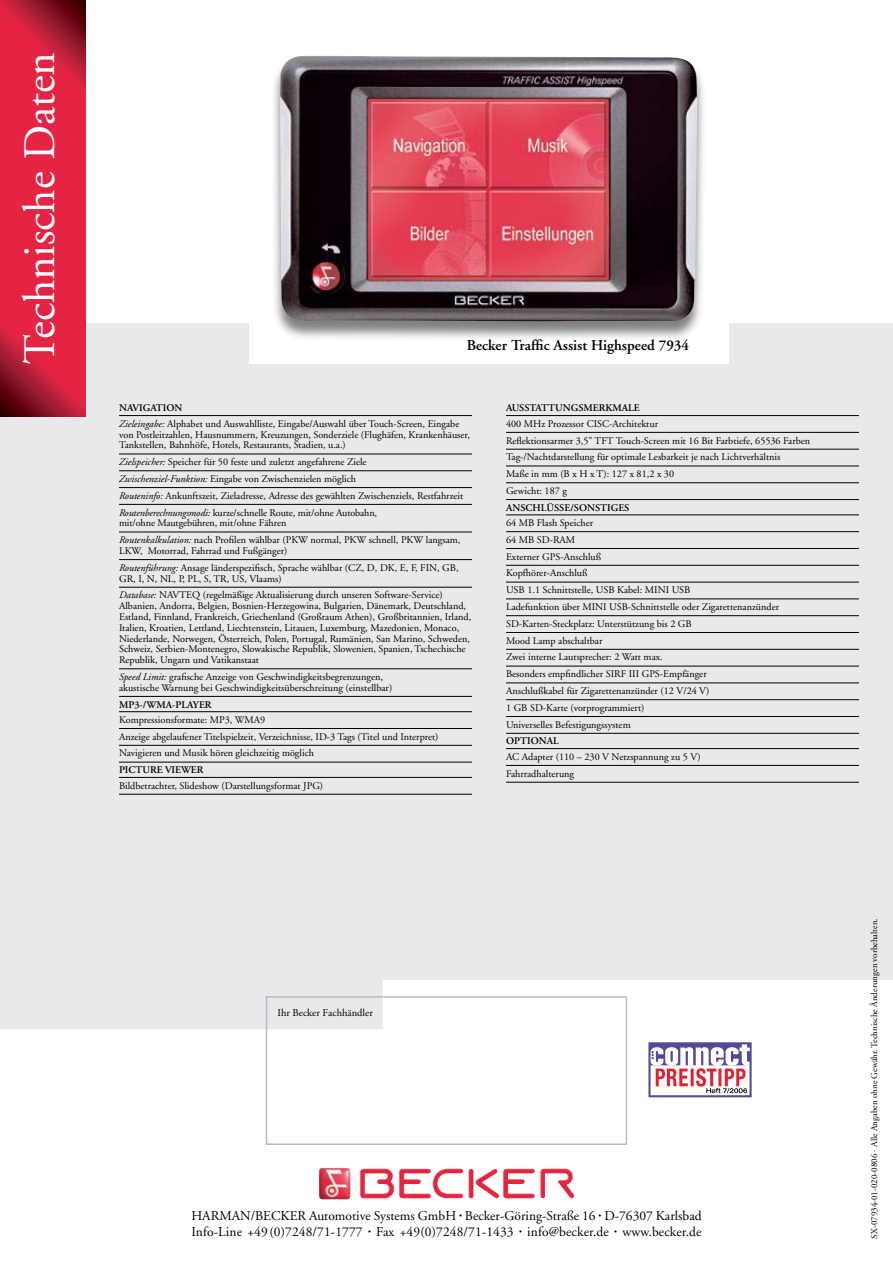
<style>
.page{position:relative;width:893px;height:1263px;background:#fff}
.page>*{position:absolute;margin:0;border:0;box-sizing:border-box;transform-origin:0 0}
.t1{font:45px "Adobe Garamond";color:#fff}
.t2{font:600 15px "Adobe Garamond";color:#000}
.t3{font:13.5px/16.2px "Adobe Garamond";color:#000}
.t4{font:10.5px "Adobe Garamond";color:#000}
.t5{font:10.2px/16.8px "Adobe Garamond";color:#000}
.t6{font:600 10.2px "Adobe Garamond";color:#000}
.t7{font:9px "Adobe Garamond";color:#000}
.s1{font-weight:600}
.s2{font-style:italic}
.s3{font-size:7.5px}
</style>
<div class="page">
<div style="left:0;top:323px;width:893px;height:706px;background:#e7e9eb"></div>
<img style="left:319px;top:1167px;width:144px;height:32px">
<div style="left:266px;top:996px;width:361px;height:149px;border:2px solid #b9bcc1"></div>
<hr style="left:506px;top:415px;width:353px;height:1px;background:#000">
<hr style="left:506px;top:432px;width:353px;height:1px;background:#000">
<hr style="left:506px;top:449px;width:353px;height:1px;background:#000">
<hr style="left:506px;top:466px;width:353px;height:1px;background:#000">
<hr style="left:506px;top:482px;width:353px;height:1px;background:#000">
<hr style="left:506px;top:499px;width:353px;height:1px;background:#000">
<hr style="left:506px;top:514px;width:353px;height:1px;background:#000">
<hr style="left:506px;top:531px;width:353px;height:1px;background:#000">
<hr style="left:506px;top:548px;width:353px;height:1px;background:#000">
<hr style="left:506px;top:565px;width:353px;height:1px;background:#000">
<hr style="left:506px;top:582px;width:353px;height:1px;background:#000">
<hr style="left:506px;top:598px;width:353px;height:1px;background:#000">
<hr style="left:506px;top:615px;width:353px;height:1px;background:#000">
<hr style="left:506px;top:632px;width:353px;height:1px;background:#000">
<hr style="left:506px;top:649px;width:353px;height:1px;background:#000">
<hr style="left:506px;top:666px;width:353px;height:1px;background:#000">
<hr style="left:506px;top:682px;width:353px;height:1px;background:#000">
<hr style="left:506px;top:699px;width:353px;height:1px;background:#000">
<hr style="left:506px;top:716px;width:353px;height:1px;background:#000">
<hr style="left:506px;top:733px;width:353px;height:1px;background:#000">
<hr style="left:506px;top:748px;width:353px;height:1px;background:#000">
<hr style="left:506px;top:765px;width:353px;height:1px;background:#000">
<hr style="left:506px;top:782px;width:353px;height:1px;background:#000">
<svg style="left:0;top:0;width:85px;height:417px;background:#d4213e"></svg>
<hr style="left:119px;top:415px;width:353px;height:1px;background:#000">
<hr style="left:119px;top:454px;width:353px;height:1px;background:#000">
<hr style="left:119px;top:470px;width:353px;height:1px;background:#000">
<hr style="left:119px;top:487px;width:353px;height:1px;background:#000">
<hr style="left:119px;top:504px;width:353px;height:1px;background:#000">
<hr style="left:119px;top:532px;width:353px;height:1px;background:#000">
<hr style="left:119px;top:559px;width:353px;height:1px;background:#000">
<hr style="left:119px;top:587px;width:353px;height:1px;background:#000">
<hr style="left:119px;top:668px;width:353px;height:1px;background:#000">
<hr style="left:119px;top:696px;width:353px;height:1px;background:#000">
<hr style="left:119px;top:711px;width:353px;height:1px;background:#000">
<hr style="left:119px;top:728px;width:353px;height:1px;background:#000">
<hr style="left:119px;top:745px;width:353px;height:1px;background:#000">
<hr style="left:119px;top:762px;width:353px;height:1px;background:#000">
<hr style="left:119px;top:777px;width:353px;height:1px;background:#000">
<hr style="left:119px;top:794px;width:353px;height:1px;background:#000">
<div style="left:249px;top:228px;width:479px;height:136px;background:#fff"></div>
<div style="left:268px;top:55px;width:441px;height:288px;background:#000;opacity:.5"></div>
<img style="left:280px;top:56px;width:417px;height:265px">
<svg style="left:648px;top:1093px;width:104px;height:4px"></svg>
<svg style="left:650px;top:1093px;width:99px;height:2px"></svg>
<svg style="left:383px;top:980px;width:510px;height:113px"></svg>
<h1 class="t1" style="left:16px;top:364px;width:313px;rotate:-90deg">Technische Daten</h1>
<h2 class="t2" style="left:467px;top:337px;width:224px">BECKER TRAFFIC ASSIST HIGHSPEED 7934</h2>
<p class="t5" style="left:119px;top:401px;width:342px;line-height:15.3px"><span class="s1">NAVIGATION<br></span><span class="s2">Zieleingabe:</span> Alphabet und Auswahlliste, Eingabe/Auswahl über Touch-Screen, Eingabe</p>
<p class="t5" style="left:119px;top:429px;width:352px;line-height:10.8px">von Postleitzahlen, Hausnummern, Kreuzungen, Sonderziele (Flughäfen, Krankenhäuser,<br>Tankstellen, Bahnhöfe, Hotels, Restaurants, Stadien, u.a.)</p>
<p class="t5" style="left:119px;top:454px;width:346px"><span class="s2">Zielspeicher:</span> Speicher für 50 feste und zuletzt angefahrene Ziele<br><span class="s2">Zwischenziel-Funktion:</span> Eingabe von Zwischenzielen möglich<br><span class="s2">Routeninfo:</span> Ankunftszeit, Zieladresse, Adresse des gewählten Zwischenziels, Restfahrzeit <span class="s2">Routenberechnungsmodi:</span> kurze/schnelle Route, mit/ohne Autobahn,</p>
<p class="t5" style="left:119px;top:515px;width:343px">mit/ohne Mautgebühren, mit/ohne Fähren<br><span class="s2">Routenkalkulation:</span> nach Profilen wählbar (PKW normal, PKW schnell, PKW langsam,</p>
<p class="t5" style="left:119px;top:543px;width:341px">LKW, Motorrad, Fahrrad und Fußgänger)<br><span class="s2">Routenführung:</span> Ansage länderspezifisch, Sprache wählbar (CZ, D, DK, E, F, FIN, GB,</p>
<p class="t5" style="left:119px;top:570px;width:325px">GR, I, N, NL, P, PL, S, TR, US, Vlaams)<br><span class="s2">Database:</span> NAVTEQ (regelmäßige Aktualisierung durch unseren Software-Service)</p>
<p class="t5" style="left:119px;top:601px;width:354px;line-height:10.8px">Albanien, Andorra, Belgien, Bosnien-Herzegowina, Bulgarien, Dänemark, Deutschland, Estland, Finnland, Frankreich, Griechenland (Großraum Athen), Großbritannien, Irland, Italien, Kroatien, Lettland, Liechtenstein, Litauen, Luxemburg, Mazedonien, Monaco, Niederlande, Norwegen, Österreich, Polen, Portugal, Rumänien, San Marino, Schweden, Schweiz, Serbien-Montenegro, Slowakische Republik, Slowenien, Spanien, Tschechische Republik, Ungarn und Vatikanstaat</p>
<p class="t5" style="left:119px;top:672px;width:275px;line-height:10.8px"><span class="s2">Speed Limit:</span> grafische Anzeige von Geschwindigkeitsbegrenzungen, akustische Warnung bei Geschwindigkeitsüberschreitung (einstellbar)</p>
<p class="t6" style="left:119px;top:699px;width:94px">MP 3-/WMA-PLAYER</p>
<p class="t5" style="left:119px;top:711px;width:321px">Kompressionsformate: MP3, WMA9<br>Anzeige abgelaufener Titelspielzeit, Verzeichnisse, ID-3 Tags (Titel und Interpret)<br>Navigieren und Musik hören gleichzeitig möglich</p>
<p class="t6" style="left:119px;top:764px;width:8px">PICTURE</p>
<p class="t6" style="left:165px;top:764px;width:40px">VIEWER</p>
<p class="t5" style="left:119px;top:777px;width:206px">Bildbetrachter, Slideshow (Darstellungsformat JPG)</p>
<p class="t6" style="left:506px;top:403px;width:135px">AUSSTATTUNGSMERKMALE</p>
<p class="t5" style="left:506px;top:415px;width:306px">400 MHz Prozessor CISC-Architektur<br>Reflektionsarmer 3,5" TFT Touch-Screen mit 16 Bit Farbtiefe, 65536 Farben Tag-/Nachtdarstellung für optimale Lesbarkeit je nach Lichtverhältnis<br>Maße in mm (B x H x T): 127 x 81,2 x 30<br>Gewicht: 187 g</p>
<p class="t6" style="left:506px;top:502px;width:125px">ANSCHLÜSSE/SONSTIGES</p>
<p class="t5" style="left:506px;top:515px;width:275px">64 MB Flash Speicher<br>64 MB SD-RAM<br>Externer GPS-Anschluß<br>Kopfhörer-Anschluß<br>USB 1.1 Schnittstelle, USB Kabel: MINI USB<br>Ladefunktion über MINI USB-Schnittstelle oder Zigarettenanzünder SD-Karten-Steckplatz: Unterstützung bis 2 GB<br>Mood Lamp abschaltbar<br>Zwei interne Lautsprecher: 2 Watt max.<br>Besonders empfindlicher SIRF III GPS-Empfänger<br>Anschlußkabel für Zigarettenanzünder (12 V/24 V)<br>1 GB SD-Karte (vorprogrammiert)<br>Universelles Befestigungssystem</p>
<p class="t6" style="left:506px;top:736px;width:54px">OPTIONAL</p>
<p class="t5" style="left:506px;top:748px;width:196px">AC Adapter (110 – 230 V Netzspannung zu 5 V)<br>Fahrradhalterung</p>
<p class="t4" style="left:277px;top:1006px;width:97px">Ihr Becker Fachhändler</p>
<h3 class="t3" style="left:191px;top:1208px;width:512px">HARMAN/BECKER Automotive Systems GmbH <span class="s3">•</span> Becker-Göring-Straße 16 <span class="s3">•</span> D-76307 Karlsbad<br>Info-Line +49(0)7248/71-1777 <span class="s3">•</span> Fax +49(0)7248/71-1433 <span class="s3">•</span> info@becker.de <span class="s3">•</span> www.becker.de</h3>
<p class="t7" style="left:869px;top:1238px;width:322px;rotate:-90deg">SX-07934-01-020-0806 . Alle Angaben ohne Gewähr. Technische Änderungen vorbehalten.</p>
</div>
